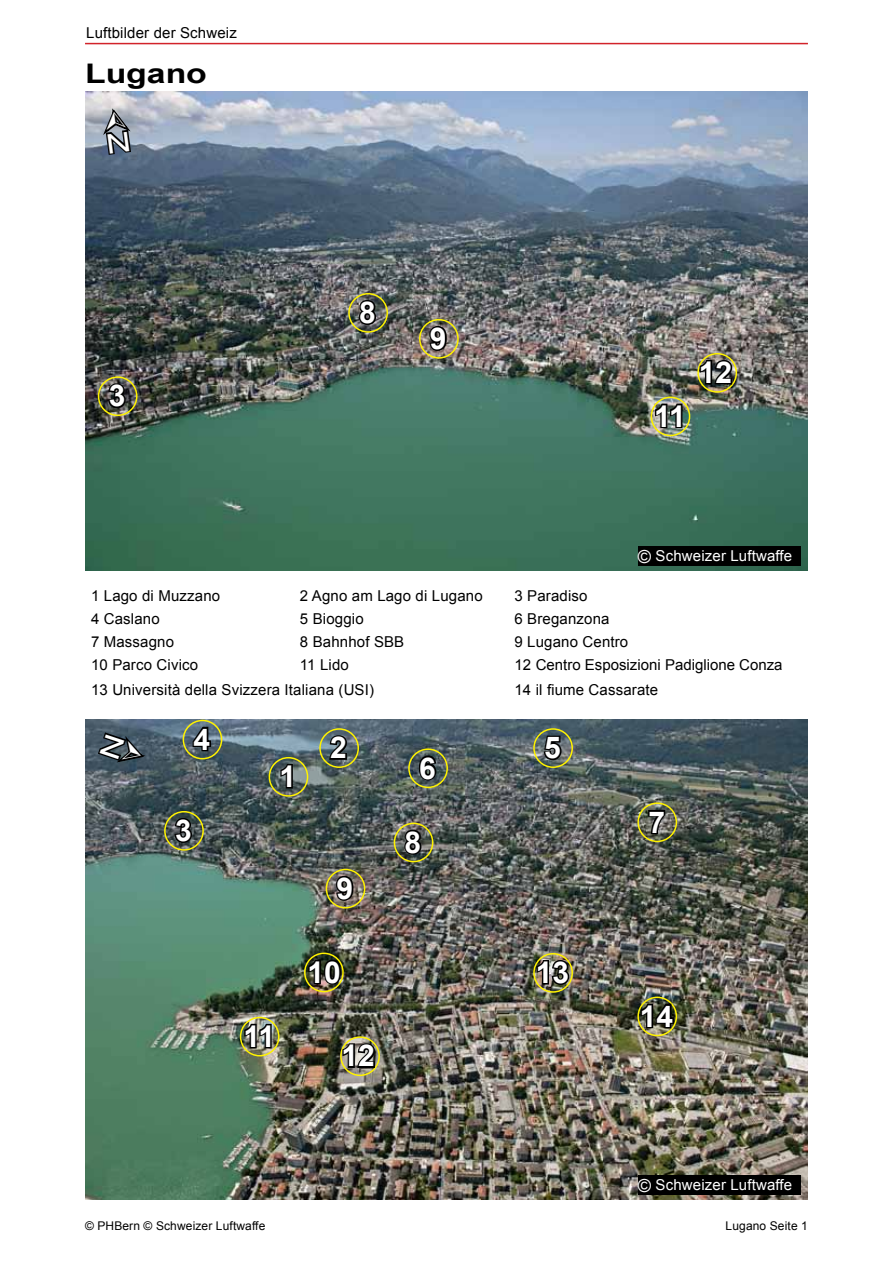
<style>
.page{position:relative;width:893px;height:1263px;background:#fff}
.page>*{position:absolute;margin:0;border:0;box-sizing:border-box;transform-origin:0 0}
.t1{font:700 30px "Arial";color:#fff}
.t2{font:700 27px "Arial";color:#000;scale:1.25 1}
.t3{font:15px "Arial";letter-spacing:.01em;color:#000}
.t4{font:15px "Arial";letter-spacing:.01em;color:#fff}
.t5{font:12px "Arial";letter-spacing:.01em;color:#000}
.s1{font-size:18px}
</style>
<div class="page">
<hr style="left:85px;top:43px;width:723px;height:1px;background:#d2232a">
<img style="left:85px;top:91px;width:723px;height:480px">
<div style="left:638px;top:546px;width:162px;height:20px;background:#000"></div>
<img style="left:85px;top:720px;width:723px;height:479px">
<div style="left:638px;top:1176px;width:162px;height:19px;background:#000"></div>
<div style="left:269px;top:757px;width:39px;height:40px;border:2px solid #fff200;border-radius:50%"></div>
<svg style="left:279px;top:762px;width:15px;height:28px"></svg>
<div style="left:319px;top:728px;width:40px;height:40px;border:2px solid #fff200;border-radius:50%"></div>
<svg style="left:327px;top:733px;width:22px;height:28px"></svg>
<div style="left:164px;top:811px;width:40px;height:40px;border:2px solid #fff200;border-radius:50%"></div>
<svg style="left:173px;top:816px;width:21px;height:28px"></svg>
<div style="left:183px;top:720px;width:39px;height:39px;border:2px solid #fff200;border-radius:50%"></div>
<svg style="left:191px;top:725px;width:22px;height:28px"></svg>
<div style="left:533px;top:728px;width:40px;height:40px;border:2px solid #fff200;border-radius:50%"></div>
<svg style="left:542px;top:734px;width:22px;height:28px"></svg>
<div style="left:408px;top:748px;width:40px;height:40px;border:2px solid #fff200;border-radius:50%"></div>
<svg style="left:417px;top:754px;width:21px;height:28px"></svg>
<div style="left:637px;top:802px;width:40px;height:40px;border:2px solid #fff200;border-radius:50%"></div>
<svg style="left:647px;top:808px;width:20px;height:27px"></svg>
<div style="left:394px;top:823px;width:39px;height:39px;border:2px solid #fff200;border-radius:50%"></div>
<svg style="left:403px;top:827px;width:21px;height:30px"></svg>
<div style="left:326px;top:869px;width:39px;height:39px;border:2px solid #fff200;border-radius:50%"></div>
<svg style="left:334px;top:874px;width:21px;height:28px"></svg>
<div style="left:304px;top:952px;width:40px;height:40px;border:2px solid #fff200;border-radius:50%"></div>
<svg style="left:307px;top:958px;width:36px;height:28px"></svg>
<div style="left:240px;top:1017px;width:40px;height:39px;border:2px solid #fff200;border-radius:50%"></div>
<svg style="left:243px;top:1022px;width:30px;height:28px"></svg>
<div style="left:340px;top:1036px;width:40px;height:40px;border:2px solid #fff200;border-radius:50%"></div>
<svg style="left:341px;top:1041px;width:36px;height:28px"></svg>
<div style="left:533px;top:953px;width:40px;height:40px;border:2px solid #fff200;border-radius:50%"></div>
<svg style="left:535px;top:958px;width:36px;height:28px"></svg>
<div style="left:637px;top:996px;width:40px;height:40px;border:2px solid #fff200;border-radius:50%"></div>
<svg style="left:639px;top:1001px;width:37px;height:29px"></svg>
<div style="left:419px;top:319px;width:40px;height:40px;border:2px solid #fff200;border-radius:50%"></div>
<svg style="left:427px;top:324px;width:22px;height:28px"></svg>
<div style="left:98px;top:376px;width:40px;height:40px;border:2px solid #fff200;border-radius:50%"></div>
<svg style="left:107px;top:381px;width:21px;height:29px"></svg>
<div style="left:651px;top:397px;width:39px;height:39px;border:2px solid #fff200;border-radius:50%"></div>
<svg style="left:653px;top:402px;width:31px;height:28px"></svg>
<div style="left:348px;top:293px;width:40px;height:40px;border:2px solid #fff200;border-radius:50%"></div>
<svg style="left:357px;top:298px;width:21px;height:29px"></svg>
<div style="left:697px;top:353px;width:40px;height:40px;border:2px solid #fff200;border-radius:50%"></div>
<svg style="left:698px;top:358px;width:36px;height:28px"></svg>
<svg style="left:100px;top:103px;width:35px;height:54px;background:#6d747e"></svg>
<svg style="left:96px;top:730px;width:55px;height:35px;background:#303e47"></svg>
<p class="t3" style="left:86px;top:22px;width:152px">Luftbilder der Schweiz</p>
<h2 class="t2" style="left:85px;top:56px;width:99px">Lugano</h2>
<h1 class="t1" style="left:109px;top:376px;width:18px">3</h1>
<h1 class="t1" style="left:359px;top:293px;width:18px">8</h1>
<h1 class="t1" style="left:430px;top:318px;width:18px">9</h1>
<h1 class="t1" style="left:654px;top:396px;width:33px">11</h1>
<h1 class="t1" style="left:699px;top:352px;width:35px">12</h1>
<p class="t4" style="left:638px;top:546px;width:156px"><span class="s1">©</span> Schweizer Luftwaffe</p>
<p class="t3" style="left:91px;top:586px;width:131px">1 Lago di Muzzano</p>
<p class="t3" style="left:300px;top:586px;width:184px">2 Agno am Lago di Lugano</p>
<p class="t3" style="left:514px;top:586px;width:75px">3 Paradiso</p>
<p class="t3" style="left:91px;top:609px;width:70px">4 Caslano</p>
<p class="t3" style="left:300px;top:609px;width:65px">5 Bioggio</p>
<p class="t3" style="left:514px;top:609px;width:97px">6 Breganzona</p>
<p class="t3" style="left:91px;top:632px;width:85px">7 Massagno</p>
<p class="t3" style="left:300px;top:632px;width:106px">8 Bahnhof SBB</p>
<p class="t3" style="left:514px;top:632px;width:115px">9 Lugano Centro</p>
<p class="t3" style="left:91px;top:654px;width:109px">10 Parco Civico</p>
<p class="t3" style="left:300px;top:654px;width:50px">11 Lido</p>
<p class="t3" style="left:514px;top:654px;width:270px">12 Centro Esposizioni Padiglione Conza</p>
<p class="t3" style="left:91px;top:680px;width:285px">13 Università della Svizzera Italiana (USI)</p>
<p class="t3" style="left:514px;top:680px;width:145px">14 il fiume Cassarate</p>
<h1 class="t1" style="left:194px;top:719px;width:18px">4</h1>
<h1 class="t1" style="left:544px;top:728px;width:18px">5</h1>
<h1 class="t1" style="left:419px;top:748px;width:18px">6</h1>
<h1 class="t1" style="left:330px;top:728px;width:18px">2</h1>
<h1 class="t1" style="left:280px;top:756px;width:18px">1</h1>
<h1 class="t1" style="left:175px;top:810px;width:18px">3</h1>
<h1 class="t1" style="left:243px;top:1016px;width:33px">11</h1>
<h1 class="t1" style="left:337px;top:868px;width:18px">9</h1>
<h1 class="t1" style="left:308px;top:952px;width:35px">10</h1>
<h1 class="t1" style="left:342px;top:1036px;width:35px">12</h1>
<h1 class="t1" style="left:405px;top:822px;width:18px">8</h1>
<h1 class="t1" style="left:536px;top:952px;width:35px">13</h1>
<h1 class="t1" style="left:648px;top:802px;width:18px">7</h1>
<h1 class="t1" style="left:640px;top:996px;width:35px">14</h1>
<p class="t4" style="left:638px;top:1175px;width:156px"><span class="s1">©</span> Schweizer Luftwaffe</p>
<p class="t5" style="left:85px;top:1218px;width:182px">© PHBern © Schweizer Luftwaffe</p>
<p class="t5" style="left:726px;top:1218px;width:84px">Lugano Seite 1</p>
</div>
